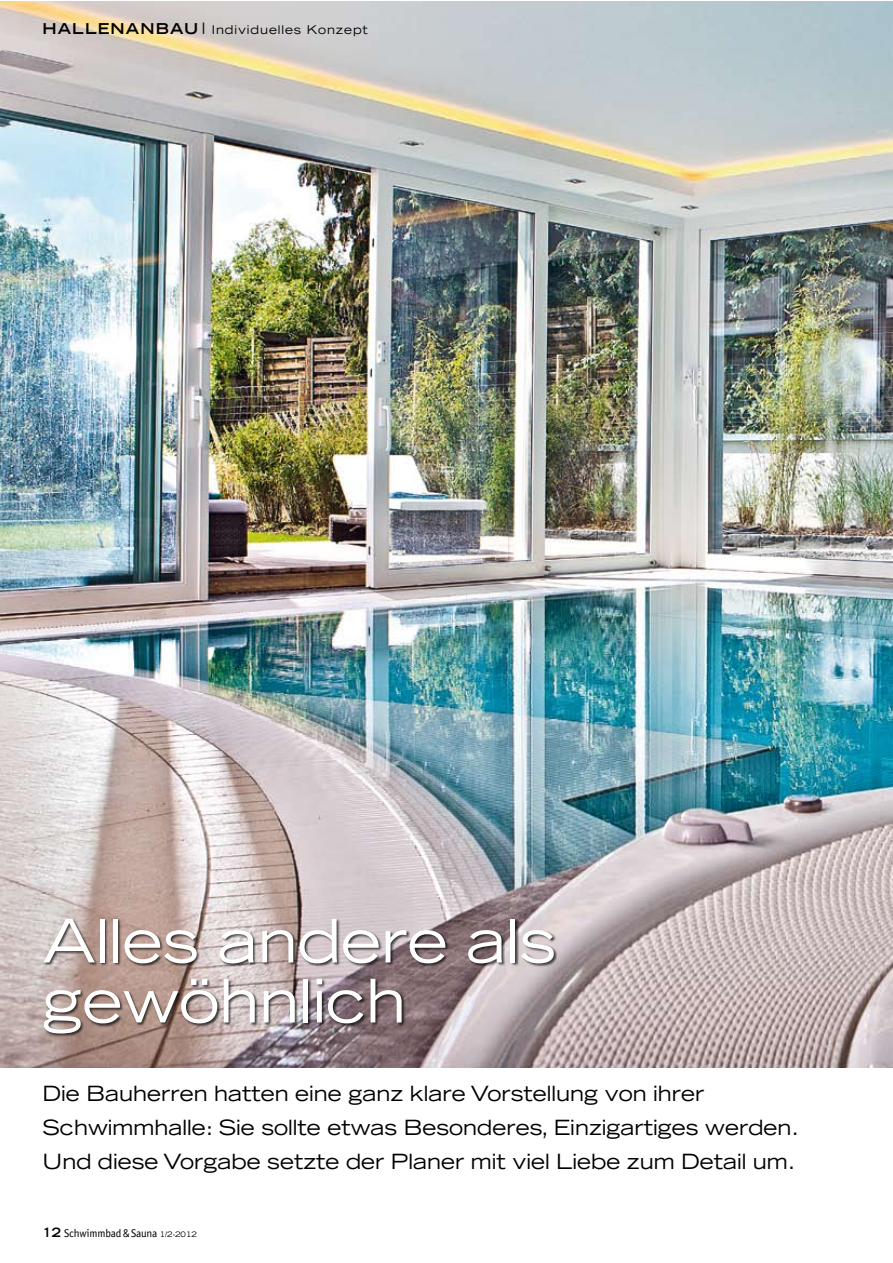
<style>
.page{position:relative;width:893px;height:1263px;background:#fff}
.page>*{position:absolute;margin:0;border:0;box-sizing:border-box;transform-origin:0 0}
.t1{font:expanded 60px/60px "Trade Gothic LH";color:#fff}
.t2{font:expanded 21px/34px "Trade Gothic LH";color:#000}
.t3{font:expanded 12px "Trade Gothic LH";letter-spacing:.075em;color:#000}
.t4{font:11.25px "Officina Sans";letter-spacing:-.015em;color:#000}
.s1{font-weight:700;font-size:15px}
.s2{font-family:"Trade Gothic LH";font-weight:700;font-stretch:expanded;font-size:12.75px}
.s3{font-family:"Trade Gothic LH";font-stretch:expanded;font-size:7.5px}
</style>
<div class="page">
<img style="left:0;top:1px;width:892px;height:1066px">
<div style="left:44px;top:918px;width:513px;height:119px;background:#000;opacity:.7"></div>
<svg style="left:203px;top:22px;width:1px;height:12px"></svg>
<p class="t3" style="left:43px;top:22px;width:327px"><span class="s1">HALLENANBAU</span> Individuelles Konzept</p>
<h1 class="t1" style="left:43px;top:909px;width:515px">Alles andere als gewöhnlich</h1>
<p class="t2" style="left:43px;top:1076px;width:758px">Die Bauherren hatten eine ganz klare Vorstellung von ihrer<br>Schwimmhalle: Sie sollte etwas Besonderes, Einzigartiges werden.<br>Und diese Vorgabe setzte der Planer mit viel Liebe zum Detail um.</p>
<p class="t4" style="left:43px;top:1227px;width:156px"><span class="s2">12</span> Schwimmbad &amp; Sauna <span class="s3">1/2-2012</span></p>
</div>
